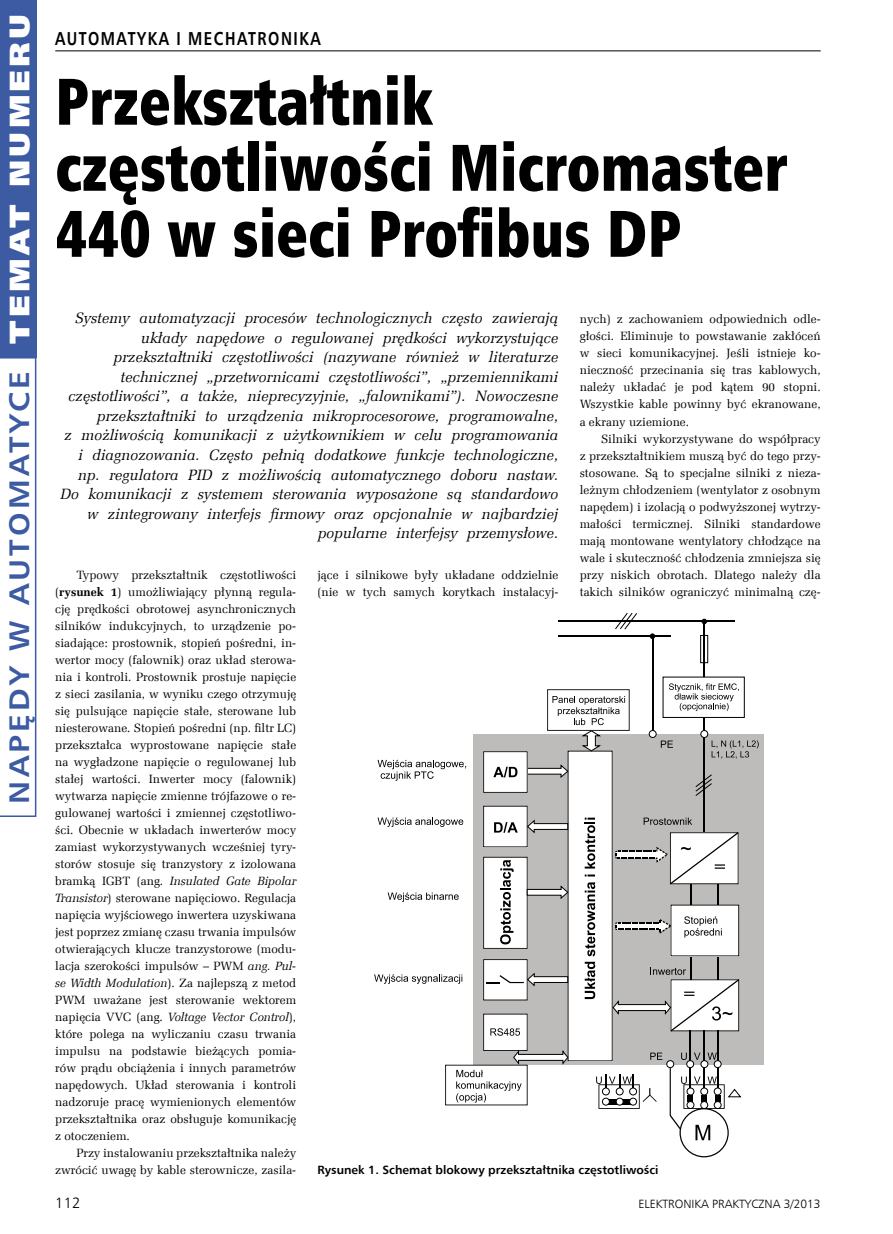
<style>
.page{position:relative;width:893px;height:1234px;background:#fff}
.page>*{position:absolute;margin:0;border:0;box-sizing:border-box;transform-origin:0 0}
._9_Tytul{font:66px/66px "Humnst 777 X Blk Cn EU";color:#000;scale:.9 1}
.t1{font:700 28.5px "Humnst 777 EU";letter-spacing:.1em;color:#3c5ba3;scale:1.1 1}
.t2{font:28.5px "Humnst 777 X Blk EU";letter-spacing:.1em;color:#fff;scale:1.1 1}
.t3{font:700 18.75px "Humnst 777 EU";letter-spacing:.1em;color:#000;scale:.8 1}
._2_Lead{font:italic 15px/19.5px "Zapf Ellipt EU";letter-spacing:.005em;color:#000;text-align:right}
.t4{font:15px "Humnst 777 Lt EU";color:#000}
._1_Body{font:12px/17px "Zapf Ellipt EU";color:#000;text-align:justify}
._4_Podpis{font:700 12px "Humnst 777 EU";color:#000}
.t5{font:12px "Humnst 777 Lt EU";color:#000}
.s1{font-weight:700}
.s2{font-style:italic}
</style>
<div class="page">
<hr style="left:55px;top:51px;width:766px;height:1px;background:#000">
<div style="left:0;top:0;width:36px;height:357px;background:#3c5ba3"></div>
<svg style="left:0;top:357px;width:36px;height:459px"></svg>
<svg style="left:374px;top:613px;width:385px;height:526px"></svg>
<h2 class="t2" style="left:1px;top:343px;width:301px;rotate:-90deg">TEMAT NUMERU</h2>
<h2 class="t1" style="left:1px;top:803px;width:394px;rotate:-90deg">NAPĘDY W AUTOMATYCE</h2>
<h3 class="t3" style="left:55px;top:27px;width:333px">AUTOMATYKA I MECHATRONIKA</h3>
<p class="_9_Tytul" style="left:55px;top:69px;width:814px">Przekształtnik częstotliwości Micromaster<br>440 w sieci Profibus DP</p>
<p class="_2_Lead" style="left:61px;top:309px;width:499px">Systemy automatyzacji procesów technologicznych często zawierają układy napędowe o regulowanej prędkości wykorzystujące przekształtniki częstotliwości (nazywane również w literaturze technicznej „przetwornicami częstotliwości”, „przemiennikami częstotliwości”, a także, nieprecyzyjnie, „falownikami”). Nowoczesne przekształtniki to urządzenia mikroprocesorowe, programowalne,<br>z możliwością komunikacji z użytkownikiem w celu programowania i diagnozowania. Często pełnią dodatkowe funkcje technologiczne, np. regulatora PID z możliwością automatycznego doboru nastaw.<br>Do komunikacji z systemem sterowania wyposażone są standardowo w zintegrowany interfejs firmowy oraz opcjonalnie w najbardziej popularne interfejsy przemysłowe.</p>
<p class="_1_Body" style="left:580px;top:311px;width:242px">nych) z zachowaniem odpowiednich odle&shy;głości. Eliminuje to powstawanie zakłóceń w sieci komunikacyjnej. Jeśli istnieje ko&shy;nieczność przecinania się tras kablowych, należy układać je pod kątem 90 stopni.<br>Wszystkie kable powinny być ekranowane, a ekrany uziemione.</p>
<p class="_1_Body" style="left:580px;top:430px;width:242px;text-indent:21px">Silniki wykorzystywane do współpracy z przekształtnikiem muszą być do tego przy&shy;stosowane. Są to specjalne silniki z nieza&shy;leżnym chłodzeniem (wentylator z osobnym napędem) i izolacją o podwyższonej wytrzy&shy;małości termicznej. Silniki standardowe mają montowane wentylatory chłodzące na wale i skuteczność chłodzenia zmniejsza się przy niskich obrotach. Dlatego należy dla takich silników ograniczyć minimalną czę-</p>
<p class="_1_Body" style="left:55px;top:566px;width:242px;text-indent:21px">Typowy przekształtnik częstotliwości (<span class="s1">rysunek 1</span>) umożliwiający płynną regula&shy;cję prędkości obrotowej asynchronicznych silników indukcyjnych, to urządzenie po&shy;siadające: prostownik, stopień pośredni, in&shy;wertor mocy (falownik) oraz układ sterowa&shy;nia i kontroli. Prostownik prostuje napięcie z sieci zasilania, w wyniku czego otrzymuję się pulsujące napięcie stałe, sterowane lub niesterowane. Stopień pośredni (np. filtr LC) przekształca wyprostowane napięcie stałe na wygładzone napięcie o regulowanej lub stałej wartości. Inwerter mocy (falownik) wytwarza napięcie zmienne trójfazowe o re&shy;gulowanej wartości i zmiennej częstotliwo&shy;ści. Obecnie w układach inwerterów mocy zamiast wykorzystywanych wcześniej tyry&shy;storów stosuje się tranzystory z izolowana bramką IGBT (ang. <span class="s2">Insulated Gate Bipolar Transistor</span>) sterowane napięciowo. Regulacja napięcia wyjściowego inwertera uzyskiwana jest poprzez zmianę czasu trwania impulsów otwierających klucze tranzystorowe (modu&shy;lacja szerokości impulsów – PWM <span class="s2">ang. Pul&shy;se Width Modulation</span>). Za najlepszą z metod PWM uważane jest sterowanie wektorem napięcia VVC (ang. <span class="s2">Voltage Vector Control</span>), które polega na wyliczaniu czasu trwania impulsu na podstawie bieżących pomia&shy;rów prądu obciążenia i innych parametrów napędowych. Układ sterowania i kontroli nadzoruje pracę wymienionych elementów przekształtnika oraz obsługuje komunikację z otoczeniem.</p>
<p class="_1_Body" style="left:55px;top:1144px;width:242px;text-align:right">Przy instalowaniu przekształtnika należy zwrócić uwagę by kable sterownicze, zasila-</p>
<p class="_1_Body" style="left:317px;top:566px;width:242px">jące i silnikowe były układane oddzielnie (nie w tych samych korytkach instalacyj-</p>
<p class="_4_Podpis" style="left:317px;top:1162px;width:343px">Rysunek 1. Schemat blokowy przekształtnika częstotliwości</p>
<p class="t4" style="left:55px;top:1193px;width:27px">112</p>
<p class="t5" style="left:638px;top:1196px;width:184px">ELEKTRONIKA PRAKTYCZNA 3/2013</p>
</div>
